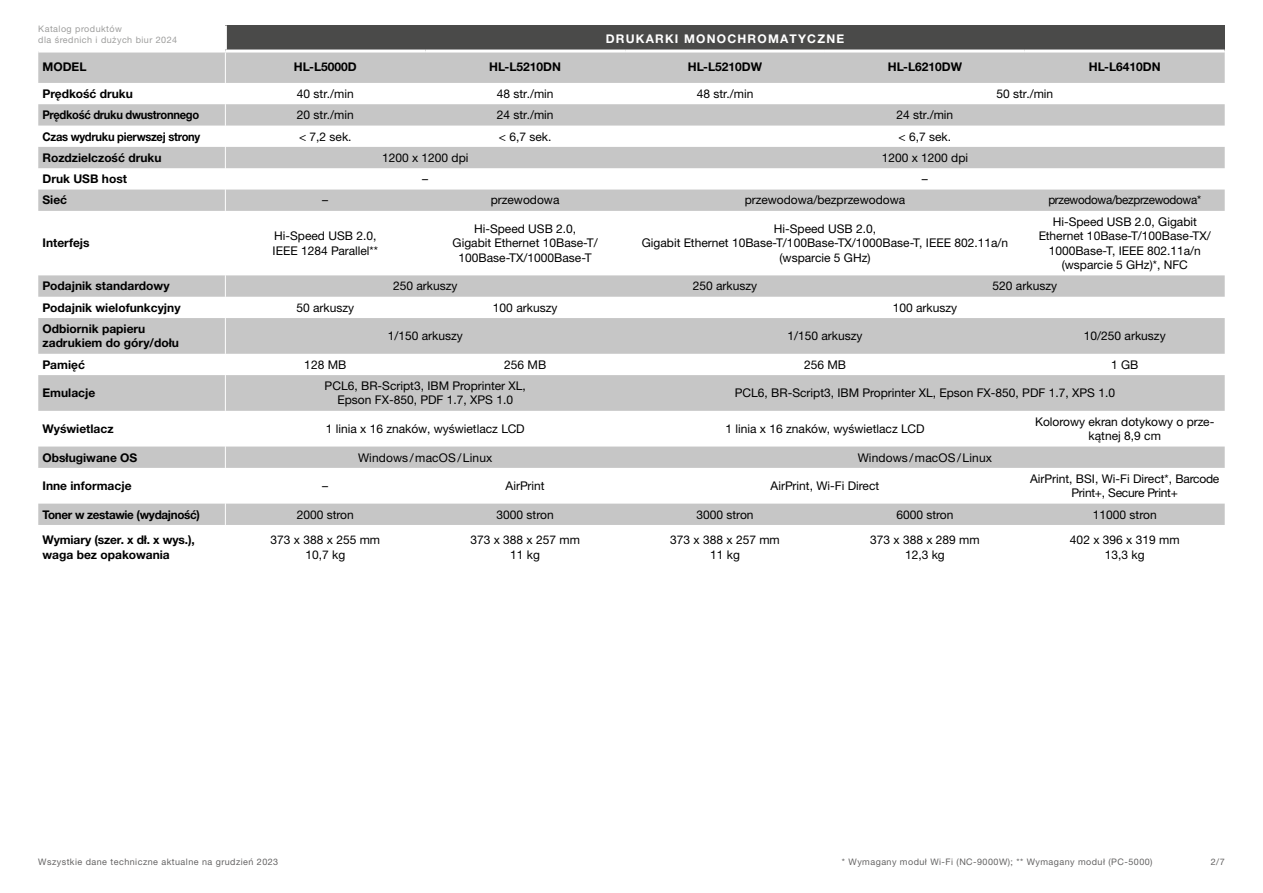
<style>
.page{position:relative;width:1263px;height:893px;background:#fff}
.page>*{position:absolute;margin:0;border:0;box-sizing:border-box;transform-origin:0 0}
.t1{font:12px/14.4px "Helvetica Neue LTW1 G";color:#000;text-align:center}
.t2{font:700 12px/14.4px "Helvetica Neue LTW1 G";color:#000}
.t3{font:12px/14.4px "Helvetica Neue LTW1 G";letter-spacing:-.02em;color:#000;text-align:center}
.t4{font:700 12px "Helvetica Neue LTW1 G";letter-spacing:-.025em;color:#000;scale:.93 1}
.t5{font:12px "Helvetica Neue LTW1 G";letter-spacing:-.025em;color:#000}
.t6{font:700 12px "Helvetica Neue LTW1 G";letter-spacing:-.025em;color:#000}
.t7{font:700 12px "Helvetica Neue LT Pro";letter-spacing:.1em;color:#fff}
.t8{font:9px "Helvetica Neue LT Pro";letter-spacing:.05em;color:#646363}
.t9{font:9px/10.8px "Helvetica Neue LT Pro";letter-spacing:.05em;color:#9d9d9c}
</style>
<div class="page">
<div style="left:225px;top:26px;width:1000px;height:25px;background:#4a4a49"></div>
<svg style="left:38px;top:53px;width:1187px;height:472px"></svg>
<hr style="left:225px;top:50px;width:200px;height:3px;background:#fff">
<hr style="left:425px;top:50px;width:200px;height:3px;background:#fff">
<hr style="left:625px;top:50px;width:200px;height:3px;background:#fff">
<hr style="left:825px;top:50px;width:200px;height:3px;background:#fff">
<hr style="left:1025px;top:50px;width:200px;height:3px;background:#fff">
<hr style="left:224px;top:26px;width:3px;height:24px;background:#fff">
<hr style="left:225px;top:53px;width:1px;height:30px;background:#fff">
<svg style="left:225px;top:83px;width:1px;height:128px"></svg>
<hr style="left:225px;top:211px;width:1px;height:64px;background:#fff">
<svg style="left:225px;top:275px;width:1px;height:43px"></svg>
<hr style="left:225px;top:318px;width:1px;height:36px;background:#fff">
<svg style="left:225px;top:354px;width:1px;height:21px"></svg>
<hr style="left:225px;top:375px;width:1px;height:36px;background:#fff">
<hr style="left:225px;top:411px;width:1px;height:36px;background:#fff">
<svg style="left:225px;top:447px;width:1px;height:21px"></svg>
<hr style="left:225px;top:468px;width:1px;height:36px;background:#fff">
<svg style="left:225px;top:504px;width:1px;height:21px"></svg>
<p class="t9" style="left:38px;top:23px;width:140px">Katalog produktów<br>dla średnich i dużych biur 2024</p>
<p class="t7" style="left:606px;top:31px;width:240px">DRUKARKI MONOCHROMATYCZNE</p>
<p class="t2" style="left:43px;top:60px;width:46px">MODEL</p>
<p class="t2" style="left:294px;top:60px;width:64px">HL-L5000D</p>
<p class="t2" style="left:489px;top:60px;width:73px">HL-L5210DN</p>
<p class="t2" style="left:688px;top:60px;width:76px">HL-L5210DW</p>
<p class="t2" style="left:888px;top:60px;width:76px">HL-L6210DW</p>
<p class="t2" style="left:1089px;top:60px;width:73px">HL-L6410DN</p>
<p class="t2" style="left:43px;top:86px;width:92px">Prędkość druku</p>
<p class="t1" style="left:297px;top:86px;width:58px">40 str./min</p>
<p class="t1" style="left:497px;top:86px;width:58px">48 str./min</p>
<p class="t1" style="left:697px;top:86px;width:58px">48 str./min</p>
<p class="t1" style="left:996px;top:86px;width:58px">50 str./min</p>
<p class="t4" style="left:43px;top:108px;width:170px">Prędkość druku dwustronnego</p>
<p class="t1" style="left:297px;top:108px;width:58px">20 str./min</p>
<p class="t1" style="left:497px;top:108px;width:58px">24 str./min</p>
<p class="t1" style="left:896px;top:108px;width:58px">24 str./min</p>
<p class="t4" style="left:43px;top:129px;width:171px">Czas wydruku pierwszej strony</p>
<p class="t1" style="left:299px;top:129px;width:54px">&lt; 7,2 sek.</p>
<p class="t1" style="left:499px;top:129px;width:54px">&lt; 6,7 sek.</p>
<p class="t1" style="left:899px;top:129px;width:54px">&lt; 6,7 sek.</p>
<p class="t2" style="left:43px;top:150px;width:120px">Rozdzielczość druku</p>
<p class="t1" style="left:382px;top:150px;width:88px">1200 x 1200 dpi</p>
<p class="t1" style="left:882px;top:150px;width:88px">1200 x 1200 dpi</p>
<p class="t2" style="left:43px;top:172px;width:86px">Druk USB host</p>
<p class="t1" style="left:422px;top:172px;width:7px">–</p>
<p class="t1" style="left:922px;top:172px;width:7px">–</p>
<p class="t2" style="left:43px;top:193px;width:26px">Sieć</p>
<p class="t1" style="left:322px;top:193px;width:7px">–</p>
<p class="t1" style="left:491px;top:193px;width:70px">przewodowa</p>
<p class="t1" style="left:745px;top:193px;width:162px">przewodowa/bezprzewodowa</p>
<p class="t5" style="left:1048px;top:193px;width:154px">przewodowa/bezprzewodowa*</p>
<p class="t2" style="left:43px;top:236px;width:49px">Interfejs</p>
<p class="t1" style="left:273px;top:229px;width:107px;text-align:left">Hi-Speed USB 2.0,<br>IEEE 1284 Parallel**</p>
<p class="t1" style="left:453px;top:221px;width:147px">Hi-Speed USB 2.0,<br>Gigabit Ethernet 10Base‑T/<br>100Base‑TX/1000Base‑T</p>
<p class="t1" style="left:642px;top:221px;width:368px">Hi-Speed USB 2.0,<br>Gigabit Ethernet 10Base‑T/100Base‑TX/1000Base‑T, IEEE 802.11a/n (wsparcie 5 GHz)</p>
<p class="t1" style="left:1039px;top:214px;width:174px">Hi-Speed USB 2.0, Gigabit<br>Ethernet 10Base‑T/100Base‑TX/<br>1000Base‑T, IEEE 802.11a/n (wsparcie 5 GHz)*, NFC</p>
<p class="t2" style="left:43px;top:279px;width:129px">Podajnik standardowy</p>
<p class="t1" style="left:393px;top:279px;width:66px">250 arkuszy</p>
<p class="t1" style="left:693px;top:279px;width:66px">250 arkuszy</p>
<p class="t1" style="left:993px;top:279px;width:66px">520 arkuszy</p>
<p class="t2" style="left:43px;top:300px;width:140px">Podajnik wielofunkcyjny</p>
<p class="t1" style="left:296px;top:300px;width:59px">50 arkuszy</p>
<p class="t1" style="left:493px;top:300px;width:66px">100 arkuszy</p>
<p class="t1" style="left:893px;top:300px;width:66px">100 arkuszy</p>
<p class="t2" style="left:43px;top:321px;width:138px">Odbiornik papieru zadrukiem do góry/dołu</p>
<p class="t1" style="left:388px;top:329px;width:77px">1/150 arkuszy</p>
<p class="t1" style="left:787px;top:329px;width:77px">1/150 arkuszy</p>
<p class="t1" style="left:1084px;top:329px;width:83px">10/250 arkuszy</p>
<p class="t2" style="left:43px;top:357px;width:44px">Pamięć</p>
<p class="t1" style="left:304px;top:357px;width:44px">128 MB</p>
<p class="t1" style="left:504px;top:357px;width:44px">256 MB</p>
<p class="t1" style="left:804px;top:357px;width:44px">256 MB</p>
<p class="t1" style="left:1111px;top:357px;width:29px">1 GB</p>
<p class="t2" style="left:43px;top:386px;width:54px">Emulacje</p>
<p class="t1" style="left:325px;top:378px;width:203px">PCL6, BR-Script3, IBM Proprinter XL,<br>Epson FX‑850, PDF 1.7, XPS 1.0</p>
<p class="t1" style="left:735px;top:386px;width:382px">PCL6, BR-Script3, IBM Proprinter XL, Epson FX‑850, PDF 1.7, XPS 1.0</p>
<p class="t2" style="left:43px;top:421px;width:73px">Wyświetlacz</p>
<p class="t1" style="left:326px;top:421px;width:201px">1 linia x 16 znaków, wyświetlacz LCD</p>
<p class="t1" style="left:725px;top:421px;width:201px">1 linia x 16 znaków, wyświetlacz LCD</p>
<p class="t1" style="left:1035px;top:414px;width:181px">Kolorowy ekran dotykowy o prze&shy;kątnej 8,9 cm</p>
<p class="t2" style="left:43px;top:450px;width:96px">Obsługiwane OS</p>
<p class="t1" style="left:358px;top:450px;width:136px">Windows /macOS/Linux</p>
<p class="t1" style="left:858px;top:450px;width:136px">Windows/macOS/Linux</p>
<p class="t2" style="left:43px;top:478px;width:91px">Inne informacje</p>
<p class="t1" style="left:322px;top:478px;width:7px">–</p>
<p class="t1" style="left:506px;top:478px;width:41px">AirPrint</p>
<p class="t1" style="left:771px;top:478px;width:110px">AirPrint, Wi-Fi Direct</p>
<p class="t3" style="left:1030px;top:471px;width:191px">AirPrint, BSI, Wi-Fi Direct*, Barcode<br>Print+, Secure Print+</p>
<p class="t6" style="left:43px;top:507px;width:159px">Toner w zestawie (wydajność)</p>
<p class="t1" style="left:297px;top:507px;width:59px">2000 stron</p>
<p class="t1" style="left:497px;top:507px;width:59px">3000 stron</p>
<p class="t1" style="left:696px;top:507px;width:59px">3000 stron</p>
<p class="t1" style="left:896px;top:507px;width:59px">6000 stron</p>
<p class="t1" style="left:1093px;top:507px;width:65px">11000 stron</p>
<p class="t2" style="left:43px;top:533px;width:154px">Wymiary (szer. x dł. x wys.), waga bez opakowania</p>
<p class="t1" style="left:270px;top:533px;width:111px">373 x 388 x 255 mm<br>10,7 kg</p>
<p class="t1" style="left:470px;top:533px;width:111px">373 x 388 x 257 mm<br>11 kg</p>
<p class="t1" style="left:670px;top:533px;width:111px">373 x 388 x 257 mm<br>11 kg</p>
<p class="t1" style="left:870px;top:533px;width:111px">373 x 388 x 289 mm<br>12,3 kg</p>
<p class="t1" style="left:1070px;top:533px;width:111px">402 x 396 x 319 mm<br>13,3 kg</p>
<p class="t8" style="left:38px;top:857px;width:242px">Wszystkie dane techniczne aktualne na grudzień 2023</p>
<p class="t8" style="left:1211px;top:857px;width:15px">2/7</p>
<p class="t8" style="left:842px;top:857px;width:312px">* Wymagany moduł Wi-Fi (NC-9000W); ** Wymagany moduł (PC-5000)</p>
</div>
